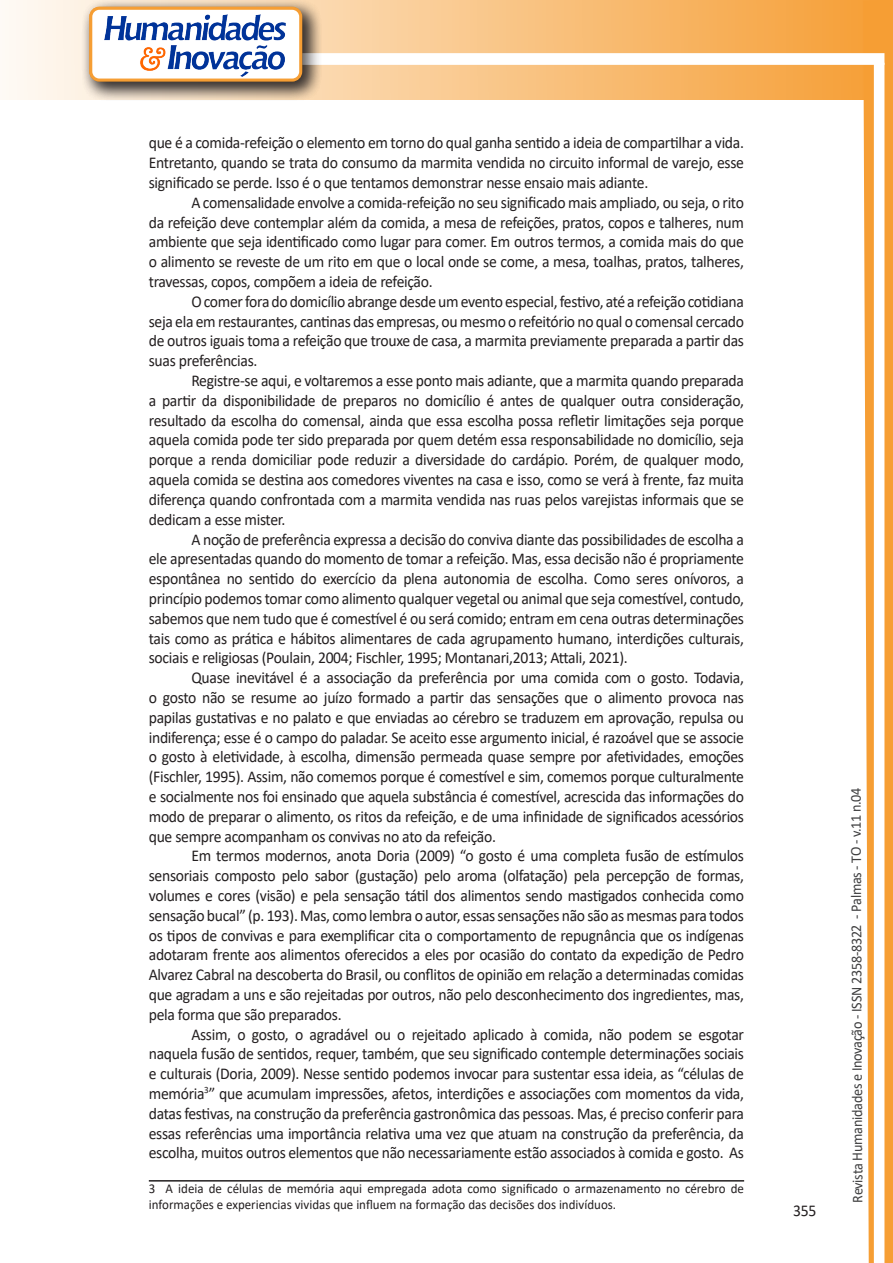
<style>
.page{position:relative;width:893px;height:1263px;background:#fff}
.page>*{position:absolute;margin:0;border:0;box-sizing:border-box;transform-origin:0 0}
.texto{font:16.5px/19.8px "Calibri";letter-spacing:-.02em;color:#231f20;text-align:justify;scale:.95 1}
.t1{font:15px "Calibri";letter-spacing:-.025em;color:#3e3e3f;scale:.95 1}
.Rodapé{font:13.5px/16.2px "Calibri";color:#231f20;scale:.96 1}
</style>
<div class="page">
<svg style="left:5px;top:0;width:858px;height:100px;background:#f9c484"></svg>
<div style="left:302px;top:53px;width:582px;height:12px;background:#fff;border:2px solid #fff"></div>
<svg style="left:863px;top:0;width:30px;height:1263px"></svg>
<div style="left:81px;top:0;width:241px;height:102px;background:#231f20;opacity:.75"></div>
<div style="left:91px;top:8px;width:210px;height:72px;background:#fff;border-radius:9px"></div>
<img style="left:104px;top:14px;width:181px;height:62px">
<div style="left:89px;top:7px;width:213px;height:75px;border:3px solid #f69e34;border-radius:9px"></div>
<hr style="left:149px;top:1180px;width:595px;height:1px;background:#231f20">
<p class="texto" style="left:149px;top:133px;width:628px">que é a comida-refeição o elemento em torno do qual ganha sentido a ideia de compartilhar a vida.<br>Entretanto, quando se trata do consumo da marmita vendida no circuito informal de varejo, esse significado se perde. Isso é o que tentamos demonstrar nesse ensaio mais adiante.</p>
<p class="texto" style="left:149px;top:192px;width:628px;text-indent:43px">A comensalidade envolve a comida-refeição no seu significado mais ampliado, ou seja, o rito da refeição deve contemplar além da comida, a mesa de refeições, pratos, copos e talheres, num ambiente que seja identificado como lugar para comer. Em outros termos, a comida mais do que o alimento se reveste de um rito em que o local onde se come, a mesa, toalhas, pratos, talheres, travessas, copos, compõem a ideia de refeição.</p>
<p class="texto" style="left:149px;top:291px;width:628px;text-indent:43px">O comer fora do domicílio abrange desde um evento especial, festivo, até a refeição cotidiana seja ela em restaurantes, cantinas das empresas, ou mesmo o refeitório no qual o comensal cercado de outros iguais toma a refeição que trouxe de casa, a marmita previamente preparada a partir das suas preferências.</p>
<p class="texto" style="left:149px;top:370px;width:628px;text-indent:43px">Registre-se aqui, e voltaremos a esse ponto mais adiante, que a marmita quando preparada a partir da disponibilidade de preparos no domicílio é antes de qualquer outra consideração, resultado da escolha do comensal, ainda que essa escolha possa refletir limitações seja porque aquela comida pode ter sido preparada por quem detém essa responsabilidade no domicílio, seja porque a renda domiciliar pode reduzir a diversidade do cardápio. Porém, de qualquer modo, aquela comida se destina aos comedores viventes na casa e isso, como se verá à frente, faz muita diferença quando confrontada com a marmita vendida nas ruas pelos varejistas informais que se dedicam a esse mister.</p>
<p class="texto" style="left:149px;top:529px;width:628px;text-indent:43px">A noção de preferência expressa a decisão do conviva diante das possibilidades de escolha a ele apresentadas quando do momento de tomar a refeição. Mas, essa decisão não é propriamente espontânea no sentido do exercício da plena autonomia de escolha. Como seres onívoros, a princípio podemos tomar como alimento qualquer vegetal ou animal que seja comestível, contudo, sabemos que nem tudo que é comestível é ou será comido; entram em cena outras determinações tais como as prática e hábitos alimentares de cada agrupamento humano, interdições culturais, sociais e religiosas (Poulain, 2004; Fischler, 1995; Montanari,2013; Attali, 2021).</p>
<p class="texto" style="left:149px;top:667px;width:628px;text-indent:43px">Quase inevitável é a associação da preferência por uma comida com o gosto. Todavia, o gosto não se resume ao juízo formado a partir das sensações que o alimento provoca nas papilas gustativas e no palato e que enviadas ao cérebro se traduzem em aprovação, repulsa ou indiferença; esse é o campo do paladar. Se aceito esse argumento inicial, é razoável que se associe o gosto à eletividade, à escolha, dimensão permeada quase sempre por afetividades, emoções (Fischler, 1995). Assim, não comemos porque é comestível e sim, comemos porque culturalmente e socialmente nos foi ensinado que aquela substância é comestível, acrescida das informações do modo de preparar o alimento, os ritos da refeição, e de uma infinidade de significados acessórios que sempre acompanham os convivas no ato da refeição.</p>
<p class="texto" style="left:149px;top:845px;width:628px;text-indent:43px">Em termos modernos, anota Doria (2009) “o gosto é uma completa fusão de estímulos sensoriais composto pelo sabor (gustação) pelo aroma (olfatação) pela percepção de formas, volumes e cores (visão) e pela sensação tátil dos alimentos sendo mastigados conhecida como sensação bucal” (p. 193). Mas, como lembra o autor, essas sensações não são as mesmas para todos os tipos de convivas e para exemplificar cita o comportamento de repugnância que os indígenas adotaram frente aos alimentos oferecidos a eles por ocasião do contato da expedição de Pedro Alvarez Cabral na descoberta do Brasil, ou conflitos de opinião em relação a determinadas comidas que agradam a uns e são rejeitadas por outros, não pelo desconhecimento dos ingredientes, mas, pela forma que são preparados.</p>
<p class="texto" style="left:149px;top:1024px;width:628px;text-indent:43px">Assim, o gosto, o agradável ou o rejeitado aplicado à comida, não podem se esgotar naquela fusão de sentidos, requer, também, que seu significado contemple determinações sociais e culturais (Doria, 2009). Nesse sentido podemos invocar para sustentar essa ideia, as “células de memória<sup>3</sup>” que acumulam impressões, afetos, interdições e associações com momentos da vida, datas festivas, na construção da preferência gastronômica das pessoas. Mas, é preciso conferir para essas referências uma importância relativa uma vez que atuam na construção da preferência, da escolha, muitos outros elementos que não necessariamente estão associados à comida e gosto. As</p>
<p class="Rodapé" style="left:149px;top:1180px;width:621px">3 A ideia de células de memória aqui empregada adota como significado o armazenamento no cérebro de informações e experiencias vividas que influem na formação das decisões dos indivíduos.</p>
<p class="texto" style="left:793px;top:1200px;width:26px">355</p>
<p class="t1" style="left:846px;top:1203px;width:439px;rotate:-90deg">Revista Humanidades e Inovação - ISSN 2358-8322 - Palmas - TO - v.11 n.04</p>
</div>
